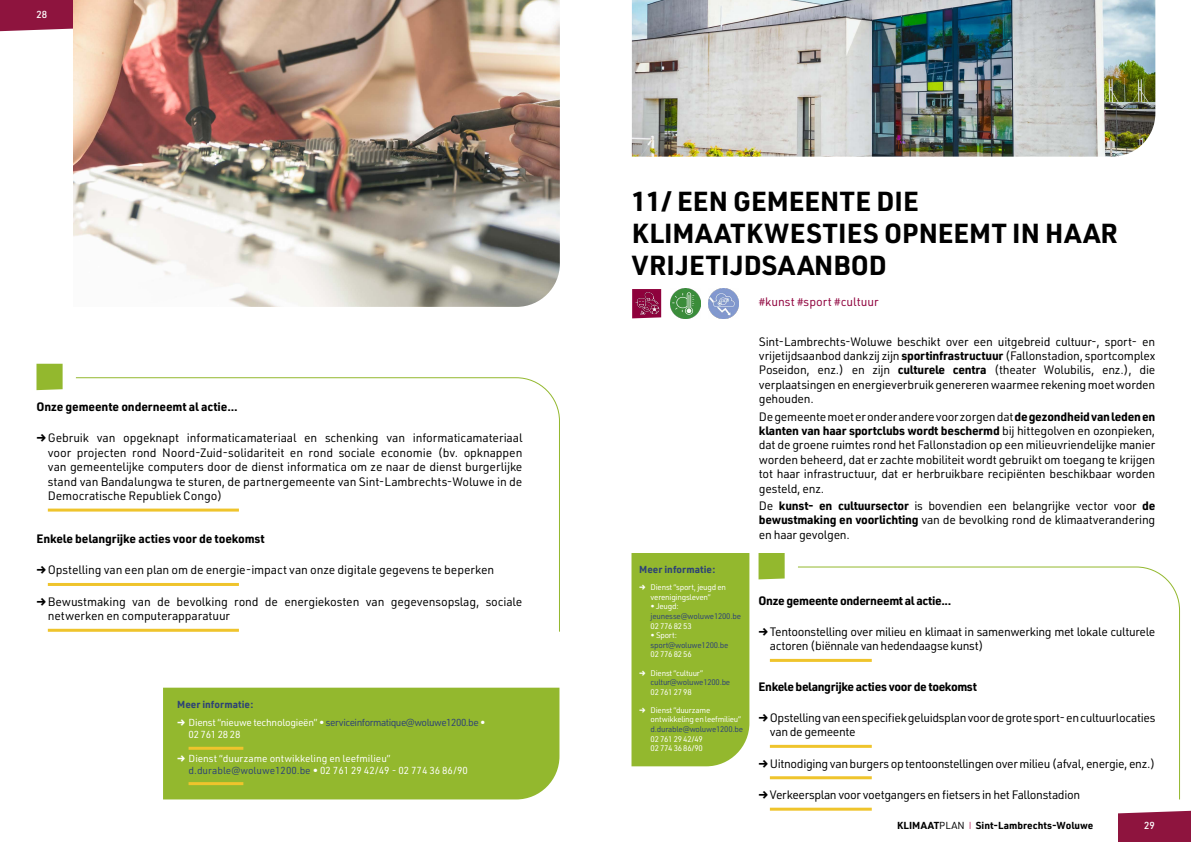
<style>
.page{position:relative;width:1191px;height:842px;background:#fff}
.page>*{position:absolute;margin:0;border:0;box-sizing:border-box;transform-origin:0 0}
.t1{font:700 27px/32.4px "URWDIN";color:#000}
.t2{font:12px/14.4px "URWDIN";letter-spacing:-.02em;color:#000;text-align:justify}
.t3{font:700 12px "URWDIN";letter-spacing:-.015em;color:#000}
.t4{font:12px "URWDIN";color:#8f023d}
.t5{font:10px/12px "URWDIN";letter-spacing:-.005em;color:#fff}
.t6{font:10px/12px "URWDIN";letter-spacing:-.03em;color:#fff}
.t7{font:700 10px "URWDIN";color:#000}
.t8{font:700 10px "URWDIN";color:#2e4375}
.t9{font:500 10px "URWDIN";color:#fff}
.t10{font:8px/9.6px "URWDIN";letter-spacing:-.03em;color:#fff}
.t11{font:8px/9.6px "URWDIN";letter-spacing:-.03em;color:#2e4375}
.s1{font-weight:900}
.s2{color:#2e4375}
.s3{font-weight:900;color:#fff}
.s4{color:#fff}
.s5{font-weight:700}
.s6{font-weight:400}
.s7{font-weight:300;color:#ab1852}
</style>
<div class="page">
<div style="left:0;top:0;width:73px;height:31px;background:#8e143e"></div>
<div style="left:1118px;top:811px;width:73px;height:31px;background:#8e143e"></div>
<img style="left:632px;top:0;width:523px;height:157px">
<img style="left:671px;top:289px;width:30px;height:29px">
<img style="left:709px;top:289px;width:29px;height:29px">
<svg style="left:797px;top:566px;width:383px;height:234px"></svg>
<hr style="left:770px;top:659px;width:101px;height:3px;background:#efc42c">
<hr style="left:770px;top:745px;width:101px;height:3px;background:#efc42c">
<hr style="left:770px;top:776px;width:101px;height:3px;background:#efc42c">
<hr style="left:770px;top:808px;width:101px;height:3px;background:#efc42c">
<svg style="left:758px;top:553px;width:26px;height:26px"></svg>
<div style="left:631px;top:553px;width:118px;height:213px;background:#93b82e"></div>
<svg style="left:75px;top:377px;width:485px;height:255px"></svg>
<hr style="left:48px;top:509px;width:191px;height:3px;background:#efc42c">
<hr style="left:48px;top:583px;width:191px;height:3px;background:#efc42c">
<hr style="left:48px;top:629px;width:191px;height:3px;background:#efc42c">
<div style="left:163px;top:688px;width:396px;height:111px;background:#93b82e"></div>
<hr style="left:188px;top:747px;width:55px;height:3px;background:#efc42c">
<hr style="left:188px;top:782px;width:55px;height:3px;background:#efc42c">
<svg style="left:36px;top:364px;width:27px;height:26px"></svg>
<img style="left:73px;top:0;width:487px;height:307px">
<svg style="left:632px;top:289px;width:29px;height:29px"></svg>
<img style="left:634px;top:291px;width:25px;height:25px">
<p class="t9" style="left:36px;top:8px;width:12px">28</p>
<p class="t3" style="left:36px;top:398px;width:203px">Onze gemeente onderneemt al actie...</p>
<p class="t2" style="left:48px;top:431px;width:476px;text-indent:-11px"><span class="s1">→</span> Gebruik van opgeknapt informaticamateriaal en schenking van informaticamateriaal voor projecten rond Noord-Zuid-solidariteit en rond sociale economie (bv. opknappen van gemeentelijke computers door de dienst informatica om ze naar de dienst burgerlijke stand van Bandalungwa te sturen, de partnergemeente van Sint-Lambrechts-Woluwe in de Democratische Republiek Congo)</p>
<p class="t3" style="left:36px;top:530px;width:230px">Enkele belangrijke acties voor de toekomst</p>
<p class="t2" style="left:36px;top:563px;width:459px"><span class="s1">→</span> Opstelling van een plan om de energie-impact van onze digitale gegevens te beperken</p>
<p class="t2" style="left:48px;top:594px;width:476px;text-indent:-11px"><span class="s1">→</span> Bewustmaking van de bevolking rond de energiekosten van gegevensopslag, sociale netwerken en computerapparatuur</p>
<p class="t8" style="left:177px;top:697px;width:78px">Meer informatie:</p>
<p class="t6" style="left:188px;top:716px;width:298px;text-indent:-11px"><span class="s1">→</span> Dienst “nieuwe technologieën” • <span class="s2">serviceinformatique@woluwe1200.be</span> •<br>02 761 28 28</p>
<p class="t5" style="left:188px;top:752px;width:281px;text-indent:-11px"><span class="s1">→</span> Dienst “duurzame ontwikkeling en leefmilieu” <span class="s2">d.durable@woluwe1200.be</span> • 02 761 29 42/49 - 02 774 36 86/90</p>
<h1 class="t1" style="left:632px;top:184px;width:487px">11/ EEN GEMEENTE DIE<br>KLIMAATKWESTIES OPNEEMT IN HAAR<br>VRIJETIJDSAANBOD</h1>
<p class="t4" style="left:758px;top:294px;width:121px">#kunst #sport #cultuur</p>
<p class="t8" style="left:639px;top:563px;width:78px">Meer informatie:</p>
<p class="t10" style="left:639px;top:582px;width:88px;text-align:center"><span class="s1">→</span> Dienst “sport, jeugd en verenigingsleven”</p>
<p class="t10" style="left:650px;top:601px;width:30px">• Jeugd:</p>
<p class="t11" style="left:650px;top:611px;width:92px">jeunesse@woluwe1200.be</p>
<p class="t10" style="left:650px;top:621px;width:43px">02 776 82 53</p>
<p class="t10" style="left:650px;top:630px;width:28px">• Sport:</p>
<p class="t11" style="left:650px;top:640px;width:79px">sport@woluwe1200.be</p>
<p class="t10" style="left:650px;top:649px;width:43px">02 776 82 56</p>
<p class="t11" style="left:650px;top:668px;width:81px;text-indent:-11px"><span class="s3">→</span> <span class="s4">Dienst “cultuur” </span>cultur@woluwe1200.be</p>
<p class="t10" style="left:650px;top:687px;width:43px">02 761 27 98</p>
<p class="t10" style="left:650px;top:705px;width:92px;text-indent:-11px"><span class="s1">→</span> Dienst “duurzame ontwikkeling en leefmilieu”</p>
<p class="t11" style="left:650px;top:724px;width:94px">d.durable@woluwe1200.be</p>
<p class="t10" style="left:650px;top:734px;width:54px">02 761 29 42/49<br>02 774 36 86/90</p>
<p class="t2" style="left:759px;top:334px;width:398px">Sint-Lambrechts-Woluwe beschikt over een uitgebreid cultuur-, sport- en vrijetijdsaanbod dankzij zijn <span class="s5">sportinfrastructuur</span> (Fallonstadion, sportcomplex Poseidon, enz.) en zijn <span class="s5">culturele centra</span> (theater Wolubilis, enz.), die verplaatsingen en energieverbruik genereren waarmee rekening moet worden gehouden.</p>
<p class="t2" style="left:759px;top:409px;width:398px">De gemeente moet er onder andere voor zorgen dat <span class="s5">de gezondheid van leden en klanten van haar sportclubs wordt beschermd</span> bij hittegolven en ozonpieken, dat de groene ruimtes rond het Fallonstadion op een milieuvriendelijke manier worden beheerd, dat er zachte mobiliteit wordt gebruikt om toegang te krijgen tot haar infrastructuur, dat er herbruikbare recipiënten beschikbaar worden gesteld, enz.</p>
<p class="t2" style="left:759px;top:498px;width:398px">De <span class="s5">kunst- en cultuursector</span> is bovendien een belangrijke vector voor <span class="s5">de bewustmaking en voorlichting</span> van de bevolking rond de klimaatverandering en haar gevolgen.</p>
<p class="t3" style="left:758px;top:592px;width:194px">Onze gemeente onderneemt al actie...</p>
<p class="t2" style="left:770px;top:624px;width:387px;text-indent:-11px"><span class="s1">→</span> Tentoonstelling over milieu en klimaat in samenwerking met lokale culturele actoren (biënnale van hedendaagse kunst)</p>
<p class="t3" style="left:758px;top:678px;width:220px">Enkele belangrijke acties voor de toekomst</p>
<p class="t2" style="left:770px;top:710px;width:387px;text-indent:-11px"><span class="s1">→</span> Opstelling van een specifiek geluidsplan voor de grote sport- en cultuurlocaties van de gemeente</p>
<p class="t2" style="left:758px;top:756px;width:398px"><span class="s1">→</span> Uitnodiging van burgers op tentoonstellingen over milieu (afval, energie, enz.)</p>
<p class="t2" style="left:758px;top:787px;width:323px"><span class="s1">→</span> Verkeersplan voor voetgangers en fietsers in het Fallonstadion</p>
<p class="t7" style="left:897px;top:819px;width:198px">KLIMAAT<span class="s6">PLAN</span> <span class="s7">I</span> Sint-Lambrechts-Woluwe</p>
<p class="t9" style="left:1144px;top:819px;width:12px">29</p>
</div>
